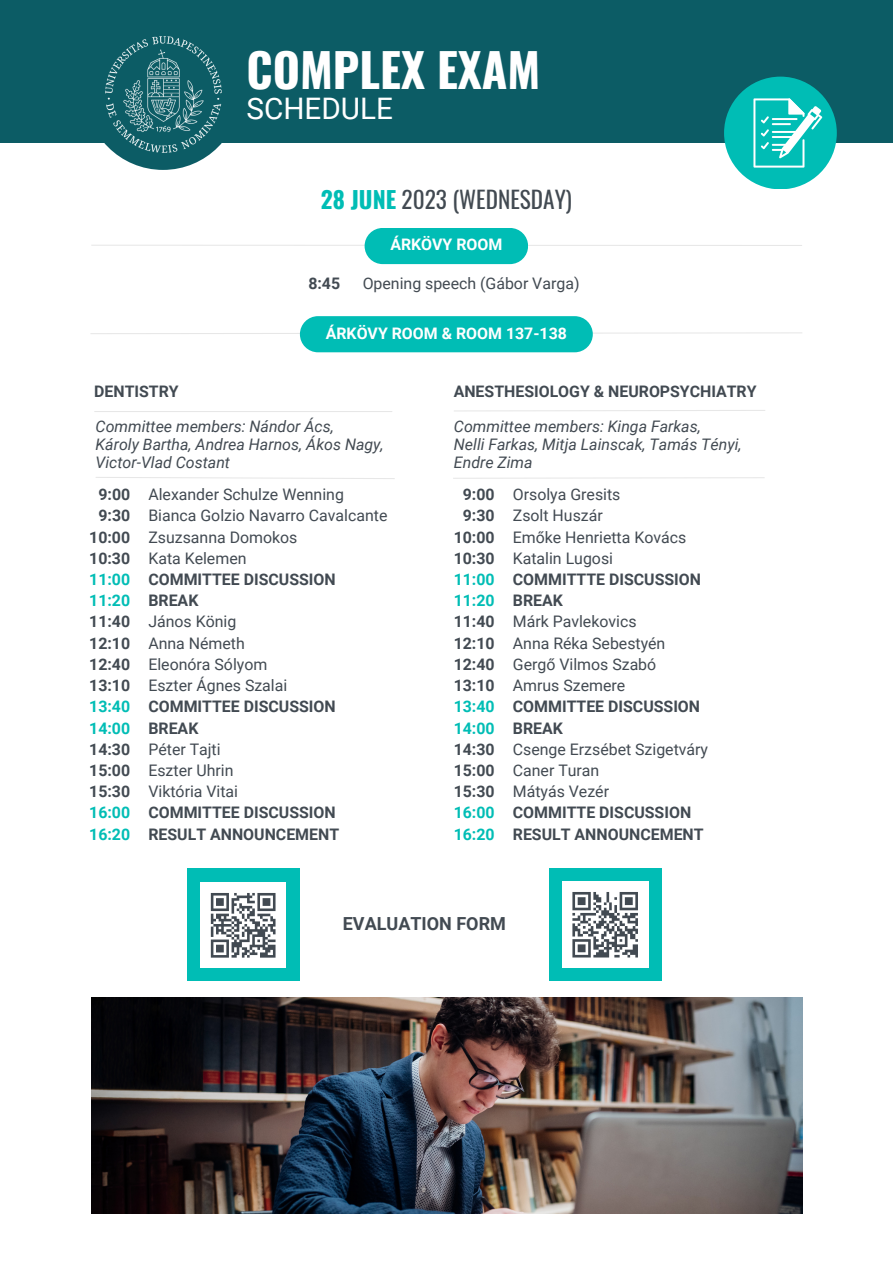
<style>
.page{position:relative;width:893px;height:1264px;background:#fff}
.page>*{position:absolute;margin:0;border:0;box-sizing:border-box;transform-origin:0 0}
.t1{font:700 46.65px "Oswald";color:#fff}
.t2{font:29.7px "Roboto";color:#fff}
.t3{font:23.25px "Oswald";color:#424a52}
.t4{font:700 18px "Roboto";color:#424a52}
.t5{font:15.9px "Roboto";color:#424a52}
.t6{font:700 15.9px "Roboto";color:#424a52}
.t7{font:italic 15.9px "Roboto";color:#424a52}
.t8{font:700 15.9px "Roboto";color:#00bdb5}
.t9{font:700 15.9px "Roboto";color:#fff}
.s1{font-weight:700;color:#00bdb5}
</style>
<div class="page">
<div style="left:0;top:0;width:892px;height:142px;background:#0c5c65"></div>
<div style="left:85px;top:15px;width:156px;height:155px;background:#0c5c65;border-radius:50%"></div>
<img style="left:96px;top:36px;width:134px;height:126px">
<hr style="left:94px;top:411px;width:298px;height:1px;background:#000">
<svg style="left:454px;top:410px;width:311px;height:2px"></svg>
<svg style="left:96px;top:477px;width:299px;height:2px"></svg>
<svg style="left:453px;top:477px;width:312px;height:2px"></svg>
<div style="left:724px;top:77px;width:112px;height:112px;background:#00bdb5;border-radius:50%"></div>
<svg style="left:753px;top:98px;width:69px;height:69px"></svg>
<hr style="left:91px;top:245px;width:711px;height:1px;background:#000">
<div style="left:364px;top:228px;width:164px;height:36px;background:#00bdb5;border-radius:18px"></div>
<svg style="left:90px;top:332px;width:712px;height:3px"></svg>
<div style="left:300px;top:316px;width:292px;height:36px;background:#00bdb5;border-radius:18px"></div>
<img style="left:91px;top:997px;width:711px;height:216px">
<div style="left:549px;top:868px;width:112px;height:112px;background:#00bdb5"></div>
<div style="left:188px;top:868px;width:112px;height:112px;background:#00bdb5"></div>
<div style="left:200px;top:882px;width:86px;height:86px;background:#fff"></div>
<svg style="left:211px;top:893px;width:64px;height:64px"></svg>
<div style="left:562px;top:881px;width:86px;height:87px;background:#fff"></div>
<svg style="left:572px;top:892px;width:66px;height:65px"></svg>
<p class="t1" style="left:246px;top:33px;width:295px">COMPLEX EXAM</p>
<p class="t2" style="left:246px;top:91px;width:148px">SCHEDULE</p>
<p class="t3" style="left:321px;top:181px;width:253px"><span class="s1">28 JUNE</span> 2023 (WEDNESDAY)</p>
<p class="t9" style="left:390px;top:236px;width:113px">ÁRKÖVY ROOM</p>
<p class="t6" style="left:94px;top:382px;width:86px">DENTISTRY</p>
<p class="t6" style="left:308px;top:274px;width:33px">8:45</p>
<p class="t5" style="left:362px;top:274px;width:218px">Opening speech (Gábor Varga)</p>
<p class="t9" style="left:326px;top:324px;width:243px">ÁRKÖVY ROOM &amp; ROOM 137-138</p>
<p class="t6" style="left:453px;top:382px;width:304px">ANESTHESIOLOGY &amp; NEUROPSYCHIATRY</p>
<p class="t7" style="left:96px;top:417px;width:240px">Committee members: Nándor Ács,</p>
<p class="t7" style="left:96px;top:435px;width:289px">Károly Bartha, Andrea Harnos, Ákos Nagy,</p>
<p class="t7" style="left:96px;top:453px;width:136px">Victor-Vlad Costant</p>
<p class="t6" style="left:98px;top:485px;width:33px">9:00</p>
<p class="t6" style="left:98px;top:506px;width:33px">9:30</p>
<p class="t6" style="left:89px;top:528px;width:42px">10:00</p>
<p class="t6" style="left:89px;top:549px;width:42px">10:30</p>
<p class="t8" style="left:89px;top:570px;width:42px">11:00</p>
<p class="t8" style="left:89px;top:591px;width:42px">11:20</p>
<p class="t6" style="left:89px;top:612px;width:42px">11:40</p>
<p class="t6" style="left:89px;top:634px;width:42px">12:10</p>
<p class="t6" style="left:89px;top:655px;width:42px">12:40</p>
<p class="t6" style="left:89px;top:676px;width:42px">13:10</p>
<p class="t8" style="left:89px;top:697px;width:42px">13:40</p>
<p class="t8" style="left:89px;top:718px;width:42px">14:00</p>
<p class="t6" style="left:89px;top:740px;width:42px">14:30</p>
<p class="t6" style="left:89px;top:761px;width:42px">15:00</p>
<p class="t6" style="left:89px;top:782px;width:42px">15:30</p>
<p class="t8" style="left:89px;top:803px;width:42px">16:00</p>
<p class="t8" style="left:89px;top:824px;width:42px">16:20</p>
<p class="t5" style="left:148px;top:485px;width:197px">Alexander Schulze Wenning</p>
<p class="t5" style="left:148px;top:506px;width:240px">Bianca Golzio Navarro Cavalcante</p>
<p class="t5" style="left:148px;top:528px;width:150px">Zsuzsanna Domokos</p>
<p class="t5" style="left:148px;top:549px;width:100px">Kata Kelemen</p>
<p class="t6" style="left:148px;top:570px;width:189px">COMMITTEE DISCUSSION</p>
<p class="t6" style="left:148px;top:591px;width:51px">BREAK</p>
<p class="t5" style="left:148px;top:612px;width:89px">János König</p>
<p class="t5" style="left:148px;top:634px;width:98px">Anna Németh</p>
<p class="t5" style="left:148px;top:655px;width:120px">Eleonóra Sólyom</p>
<p class="t5" style="left:148px;top:676px;width:140px">Eszter Ágnes Szalai</p>
<p class="t6" style="left:148px;top:697px;width:189px">COMMITTEE DISCUSSION</p>
<p class="t6" style="left:148px;top:718px;width:51px">BREAK</p>
<p class="t5" style="left:148px;top:740px;width:74px">Péter Tajti</p>
<p class="t5" style="left:148px;top:761px;width:87px">Eszter Uhrin</p>
<p class="t5" style="left:148px;top:782px;width:91px">Viktória Vitai</p>
<p class="t6" style="left:148px;top:803px;width:189px">COMMITTEE DISCUSSION</p>
<p class="t6" style="left:148px;top:824px;width:192px">RESULT ANNOUNCEMENT</p>
<p class="t7" style="left:454px;top:417px;width:248px">Committee members: Kinga Farkas,</p>
<p class="t7" style="left:454px;top:435px;width:289px">Nelli Farkas, Mitja Lainscak, Tamás Tényi,</p>
<p class="t7" style="left:454px;top:453px;width:80px">Endre Zima</p>
<p class="t6" style="left:463px;top:485px;width:33px">9:00</p>
<p class="t6" style="left:463px;top:506px;width:33px">9:30</p>
<p class="t6" style="left:453px;top:528px;width:42px">10:00</p>
<p class="t6" style="left:453px;top:549px;width:42px">10:30</p>
<p class="t8" style="left:453px;top:570px;width:42px">11:00</p>
<p class="t8" style="left:453px;top:591px;width:42px">11:20</p>
<p class="t6" style="left:453px;top:612px;width:42px">11:40</p>
<p class="t6" style="left:453px;top:634px;width:42px">12:10</p>
<p class="t6" style="left:453px;top:655px;width:42px">12:40</p>
<p class="t6" style="left:453px;top:676px;width:42px">13:10</p>
<p class="t8" style="left:453px;top:697px;width:42px">13:40</p>
<p class="t8" style="left:453px;top:718px;width:42px">14:00</p>
<p class="t6" style="left:453px;top:740px;width:42px">14:30</p>
<p class="t6" style="left:453px;top:761px;width:42px">15:00</p>
<p class="t6" style="left:453px;top:782px;width:42px">15:30</p>
<p class="t8" style="left:453px;top:803px;width:42px">16:00</p>
<p class="t8" style="left:453px;top:824px;width:42px">16:20</p>
<p class="t5" style="left:513px;top:485px;width:109px">Orsolya Gresits</p>
<p class="t5" style="left:513px;top:506px;width:91px">Zsolt Huszár</p>
<p class="t5" style="left:513px;top:528px;width:175px">Emőke Henrietta Kovács</p>
<p class="t5" style="left:513px;top:549px;width:102px">Katalin Lugosi</p>
<p class="t6" style="left:513px;top:570px;width:190px">COMMITTTE DISCUSSION</p>
<p class="t6" style="left:513px;top:591px;width:51px">BREAK</p>
<p class="t5" style="left:513px;top:612px;width:125px">Márk Pavlekovics</p>
<p class="t5" style="left:513px;top:634px;width:154px">Anna Réka Sebestyén</p>
<p class="t5" style="left:513px;top:655px;width:145px">Gergő Vilmos Szabó</p>
<p class="t5" style="left:513px;top:676px;width:114px">Amrus Szemere</p>
<p class="t6" style="left:513px;top:697px;width:189px">COMMITTEE DISCUSSION</p>
<p class="t6" style="left:513px;top:718px;width:51px">BREAK</p>
<p class="t5" style="left:513px;top:740px;width:197px">Csenge Erzsébet Szigetváry</p>
<p class="t5" style="left:513px;top:761px;width:88px">Caner Turan</p>
<p class="t5" style="left:513px;top:782px;width:98px">Mátyás Vezér</p>
<p class="t6" style="left:513px;top:803px;width:180px">COMMITTE DISCUSSION</p>
<p class="t6" style="left:513px;top:824px;width:192px">RESULT ANNOUNCEMENT</p>
<p class="t4" style="left:343px;top:913px;width:164px">EVALUATION FORM</p>
</div>
